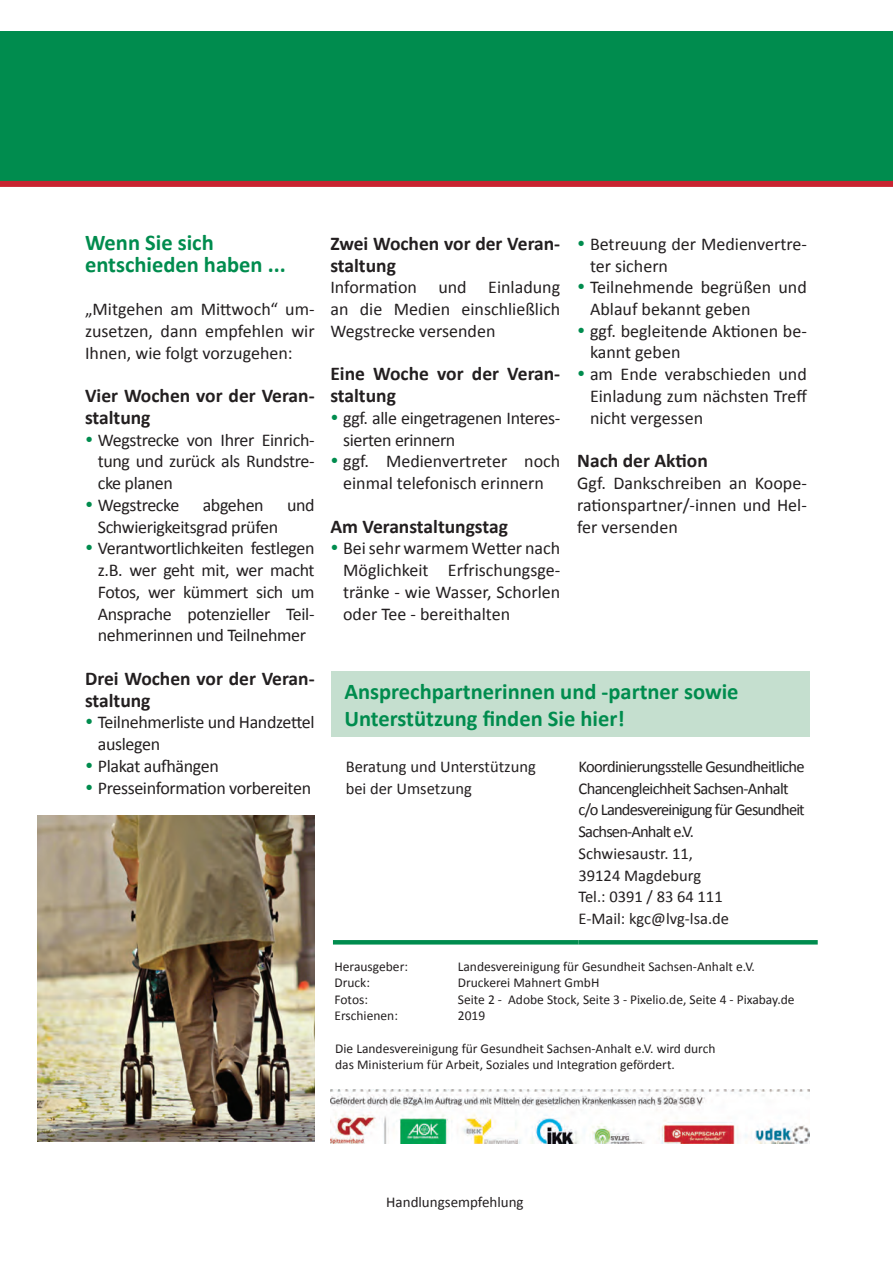
<style>
.page{position:relative;width:893px;height:1263px;background:#fff}
.page>*{position:absolute;margin:0;border:0;box-sizing:border-box;transform-origin:0 0}
.t1{font:700 22.5px/27px "Calibri";color:#008c4e}
.t2{font:700 19.5px/21.8px "Calibri";color:#231f20}
.t3{font:18px/21.8px "Calibri";letter-spacing:-.015em;color:#231f20}
.t4{font:16.5px/21.8px "Calibri";letter-spacing:-.04em;color:#231f20}
.t5{font:16.5px/21.8px "Calibri";color:#231f20}
.t6{font:15px "Calibri";color:#231f20}
.t7{font:13.5px/16.2px "Calibri";color:#231f20}
</style>
<div class="page">
<div style="left:0;top:31px;width:893px;height:150px;background:#008c4e"></div>
<div style="left:0;top:181px;width:893px;height:6px;background:#c82430"></div>
<svg style="left:333px;top:940px;width:245px;height:4px"></svg>
<svg style="left:578px;top:940px;width:240px;height:4px"></svg>
<div style="left:332px;top:671px;width:478px;height:66px;background:#c5dfcf"></div>
<img style="left:330px;top:1089px;width:479px;height:55px">
<img style="left:37px;top:815px;width:278px;height:327px">
<p class="t1" style="left:85px;top:230px;width:202px;line-height:21.8px">Wenn Sie sich entschieden haben ...</p>
<p class="t3" style="left:85px;top:297px;width:231px;text-align:justify">„Mitgehen am Mittwoch“ um&shy;zusetzen, dann empfehlen wir Ihnen, wie folgt vorzugehen:</p>
<p class="t2" style="left:85px;top:384px;width:231px">Vier Wochen vor der Veran&shy;staltung</p>
<p class="t3" style="left:98px;top:428px;width:218px">Wegstrecke von Ihrer Einrich&shy;tung und zurück als Rundstre&shy;cke planen<br>Wegstrecke</p>
<p class="t3" style="left:203px;top:493px;width:63px">abgehen</p>
<p class="t3" style="left:287px;top:493px;width:29px">und</p>
<p class="t3" style="left:98px;top:515px;width:218px">Schwierigkeitsgrad prüfen<br>Verantwortlichkeiten festlegen z.B. wer geht mit, wer macht<br>Fotos, wer kümmert sich um<br>Ansprache potenzieller Teil&shy;nehmerinnen und Teilnehmer</p>
<p class="t2" style="left:85px;top:666px;width:231px">Drei Wochen vor der Veran&shy;staltung</p>
<p class="t3" style="left:98px;top:711px;width:218px">Teilnehmerliste und Handzettel auslegen<br>Plakat aufhängen<br>Presseinformation vorbereiten</p>
<p class="t2" style="left:330px;top:231px;width:231px">Zwei Wochen vor der Veran&shy;staltung</p>
<p class="t3" style="left:330px;top:276px;width:231px;text-align:justify">Information und Einladung an die Medien einschließlich Wegstrecke versenden</p>
<p class="t2" style="left:330px;top:362px;width:231px">Eine Woche vor der Veran&shy;staltung</p>
<p class="t3" style="left:343px;top:406px;width:219px">ggf. alle eingetragenen Interes&shy;sierten erinnern<br>ggf. Medienvertreter noch einmal telefonisch erinnern</p>
<p class="t2" style="left:330px;top:514px;width:179px">Am Veranstaltungstag</p>
<p class="t3" style="left:343px;top:537px;width:219px;text-align:justify">Bei sehr warmem Wetter nach Möglichkeit Erfrischungsge&shy;tränke - wie Wasser, Schorlen oder Tee - bereithalten</p>
<p class="t3" style="left:590px;top:232px;width:219px">Betreuung der Medienvertre&shy;ter sichern<br>Teilnehmende begrüßen und<br>Ablauf bekannt geben<br>ggf. begleitende Aktionen be&shy;kannt geben<br>am Ende verabschieden und<br>Einladung zum nächsten Treff nicht vergessen</p>
<p class="t2" style="left:577px;top:449px;width:132px">Nach der Aktion</p>
<p class="t3" style="left:577px;top:471px;width:231px;text-align:justify">Ggf. Dankschreiben an Koope&shy;rationspartner/-innen und Hel&shy;fer versenden</p>
<p class="t1" style="left:344px;top:677px;width:396px">Ansprechpartnerinnen und -partner sowie<br>Unterstützung finden Sie hier!</p>
<p class="t5" style="left:346px;top:755px;width:192px">Beratung und Unterstützung bei der Umsetzung</p>
<p class="t4" style="left:578px;top:755px;width:228px">Koordinierungsstelle Gesundheitliche<br>Chancengleichheit Sachsen-Anhalt c/o Landesvereinigung für Gesundheit<br>Sachsen-Anhalt e.V.<br>Schwiesaustr. 11,<br>39124 Magdeburg<br>Tel.: 0391 / 83 64 111<br>E-Mail: kgc@lvg-lsa.de</p>
<p class="t7" style="left:334px;top:958px;width:75px">Herausgeber:<br>Druck:<br>Fotos:<br>Erschienen:</p>
<p class="t7" style="left:458px;top:958px;width:338px">Landesvereinigung für Gesundheit Sachsen-Anhalt e.V.<br>Druckerei Mahnert GmbH<br>Seite 2 - Adobe Stock, Seite 3 - Pixelio.de, Seite 4 - Pixabay.de 2019</p>
<p class="t7" style="left:335px;top:1039px;width:382px">Die Landesvereinigung für Gesundheit Sachsen-Anhalt e.V. wird durch das Ministerium für Arbeit, Soziales und Integration gefördert.</p>
<p class="t6" style="left:386px;top:1192px;width:139px">Handlungsempfehlung</p>
</div>
